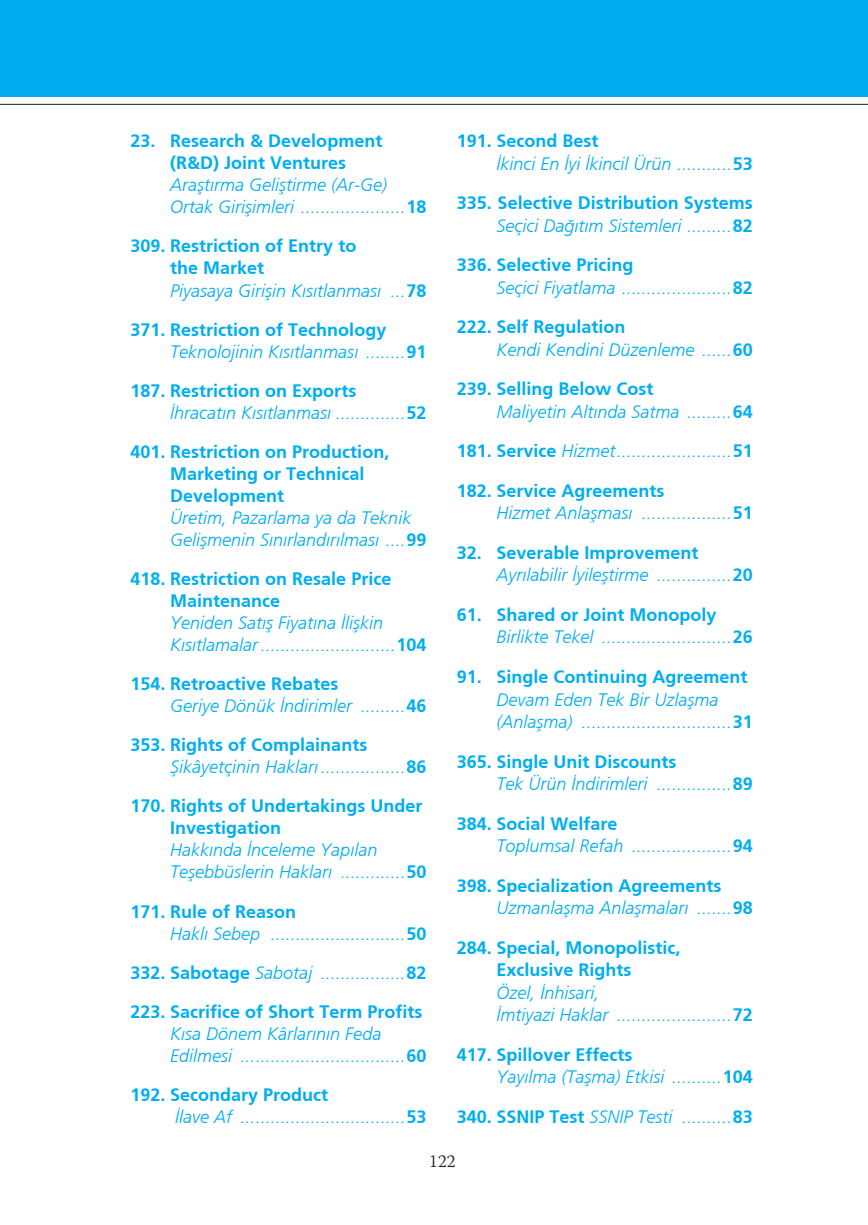
<style>
.page{position:relative;width:868px;height:1225px;background:#fff}
.page>*{position:absolute;margin:0;border:0;box-sizing:border-box;transform-origin:0 0}
.t1{font:italic 300 18px/22px "Frutiger";color:#00aeef}
.t2{font:700 18px/22px "Frutiger";color:#00aeef}
.t3{font:300 18px "Warnock Pro";color:#231f20}
.s1{font-weight:700;font-style:normal}
.s2{font-weight:300;font-style:italic}
</style>
<div class="page">
<div style="left:0;top:0;width:867px;height:96px;background:#00aeef"></div>
<hr style="left:0;top:104px;width:867px;height:1px;background:#231f20">
<p class="t2" style="left:130px;top:130px;width:253px;text-align:center">23. Research &amp; Development (R&amp;D) Joint Ventures</p>
<p class="t1" style="left:170px;top:174px;width:258px">Araştırma Geliştirme (Ar-Ge)<br>Ortak Girişimleri .....................<span class="s1">18</span></p>
<p class="t2" style="left:170px;top:235px;width:258px;text-indent:-40px">309. Restriction of Entry to<br>the Market<br><span class="s2">Piyasaya Girişin Kısıtlanması ...</span>78</p>
<p class="t1" style="left:170px;top:318px;width:258px;text-indent:-40px"><span class="s1">371. Restriction of Technology<br></span>Teknolojinin Kısıtlanması ........<span class="s1">91</span></p>
<p class="t1" style="left:170px;top:379px;width:258px;text-indent:-40px"><span class="s1">187. Restriction on Exports<br></span>İhracatın Kısıtlanması ..............<span class="s1">52</span></p>
<p class="t2" style="left:170px;top:440px;width:221px;text-indent:-40px">401. Restriction on Production,<br>Marketing or Technical<br>Development</p>
<p class="t1" style="left:170px;top:506px;width:258px">Üretim, Pazarlama ya da Teknik<br>Gelişmenin Sınırlandırılması ....<span class="s1">99</span></p>
<p class="t2" style="left:170px;top:567px;width:223px;text-indent:-40px">418. Restriction on Resale Price<br>Maintenance</p>
<p class="t1" style="left:170px;top:612px;width:258px">Yeniden Satış Fiyatına İlişkin<br>Kısıtlamalar...........................<span class="s1">104</span></p>
<p class="t1" style="left:170px;top:673px;width:258px;text-indent:-40px"><span class="s1">154. Retroactive Rebates<br></span>Geriye Dönük İndirimler .........<span class="s1">46</span></p>
<p class="t1" style="left:170px;top:734px;width:258px;text-indent:-40px"><span class="s1">353. Rights of Complainants<br></span>Şikâyetçinin Hakları.................<span class="s1">86</span></p>
<p class="t2" style="left:170px;top:795px;width:254px;text-indent:-40px">170. Rights of Undertakings Under<br>Investigation</p>
<p class="t1" style="left:170px;top:839px;width:258px">Hakkında İnceleme Yapılan<br>Teşebbüslerin Hakları .............<span class="s1">50</span></p>
<p class="t1" style="left:170px;top:900px;width:258px;text-indent:-40px"><span class="s1">171. Rule of Reason<br></span>Haklı Sebep ...........................<span class="s1">50</span></p>
<p class="t2" style="left:130px;top:952px;width:297px;line-height:39px">332. Sabotage <span class="s2">Sabotaj .................</span>82<br>223. Sacrifice of Short Term Profits</p>
<p class="t1" style="left:170px;top:1022px;width:258px">Kısa Dönem Kârlarının Feda<br>Edilmesi .................................<span class="s1">60</span></p>
<p class="t1" style="left:175px;top:1083px;width:253px;text-indent:-45px"><span class="s1">192. Secondary Product<br></span>İlave Af .................................<span class="s1">53</span></p>
<p class="t1" style="left:496px;top:130px;width:258px;text-indent:-40px"><span class="s1">191. Second Best<br></span>İkinci En İyi İkincil Ürün ...........<span class="s1">53</span></p>
<p class="t2" style="left:456px;top:192px;width:298px;text-align:right">335. Selective Distribution Systems<br><span class="s2">Seçici Dağıtım Sistemleri .........</span>82</p>
<p class="t1" style="left:496px;top:254px;width:258px;text-indent:-40px"><span class="s1">336. Selective Pricing<br></span>Seçici Fiyatlama ......................<span class="s1">82</span></p>
<p class="t1" style="left:496px;top:316px;width:258px;text-indent:-40px"><span class="s1">222. Self Regulation<br></span>Kendi Kendini Düzenleme ......<span class="s1">60</span></p>
<p class="t1" style="left:496px;top:378px;width:258px;text-indent:-40px"><span class="s1">239. Selling Below Cost<br></span>Maliyetin Altında Satma .........<span class="s1">64</span></p>
<p class="t2" style="left:456px;top:431px;width:297px;line-height:39.6px">181. Service <span class="s2">Hizmet.......................</span>51<br>182. Service Agreements</p>
<p class="t1" style="left:496px;top:502px;width:258px">Hizmet Anlaşması ..................<span class="s1">51</span></p>
<p class="t1" style="left:496px;top:541px;width:258px;text-indent:-40px"><span class="s1">32. Severable Improvement<br></span>Ayrılabilir İyileştirme ...............<span class="s1">20</span></p>
<p class="t1" style="left:496px;top:603px;width:258px;text-indent:-40px"><span class="s1">61. Shared or Joint Monopoly<br></span>Birlikte Tekel ..........................<span class="s1">26</span></p>
<p class="t2" style="left:456px;top:665px;width:292px">91. Single Continuing Agreement</p>
<p class="t1" style="left:496px;top:688px;width:258px">Devam Eden Tek Bir Uzlaşma (Anlaşma) ..............................<span class="s1">31</span></p>
<p class="t1" style="left:496px;top:750px;width:258px;text-indent:-40px"><span class="s1">365. Single Unit Discounts<br></span>Tek Ürün İndirimleri ...............<span class="s1">89</span></p>
<p class="t1" style="left:496px;top:812px;width:258px;text-indent:-40px"><span class="s1">384. Social Welfare<br></span>Toplumsal Refah ....................<span class="s1">94</span></p>
<p class="t2" style="left:496px;top:874px;width:258px;text-indent:-40px">398. Specialization Agreements<br><span class="s2">Uzmanlaşma Anlaşmaları .......</span>98</p>
<p class="t2" style="left:456px;top:936px;width:225px;line-height:22.6px;text-align:center">284. Special, Monopolistic,<br>Exclusive Rights</p>
<p class="t1" style="left:496px;top:981px;width:258px">Özel, İnhisari,<br>İmtiyazi Haklar .......................<span class="s1">72</span></p>
<p class="t1" style="left:496px;top:1043px;width:258px;text-indent:-40px"><span class="s1">417. Spillover Effects<br></span>Yayılma (Taşma) Etkisi ..........<span class="s1">104</span></p>
<p class="t1" style="left:456px;top:1105px;width:297px"><span class="s1">340. SSNIP Test</span> SSNIP Testi ..........<span class="s1">83</span></p>
<p class="t3" style="left:429px;top:1149px;width:28px">122</p>
</div>
